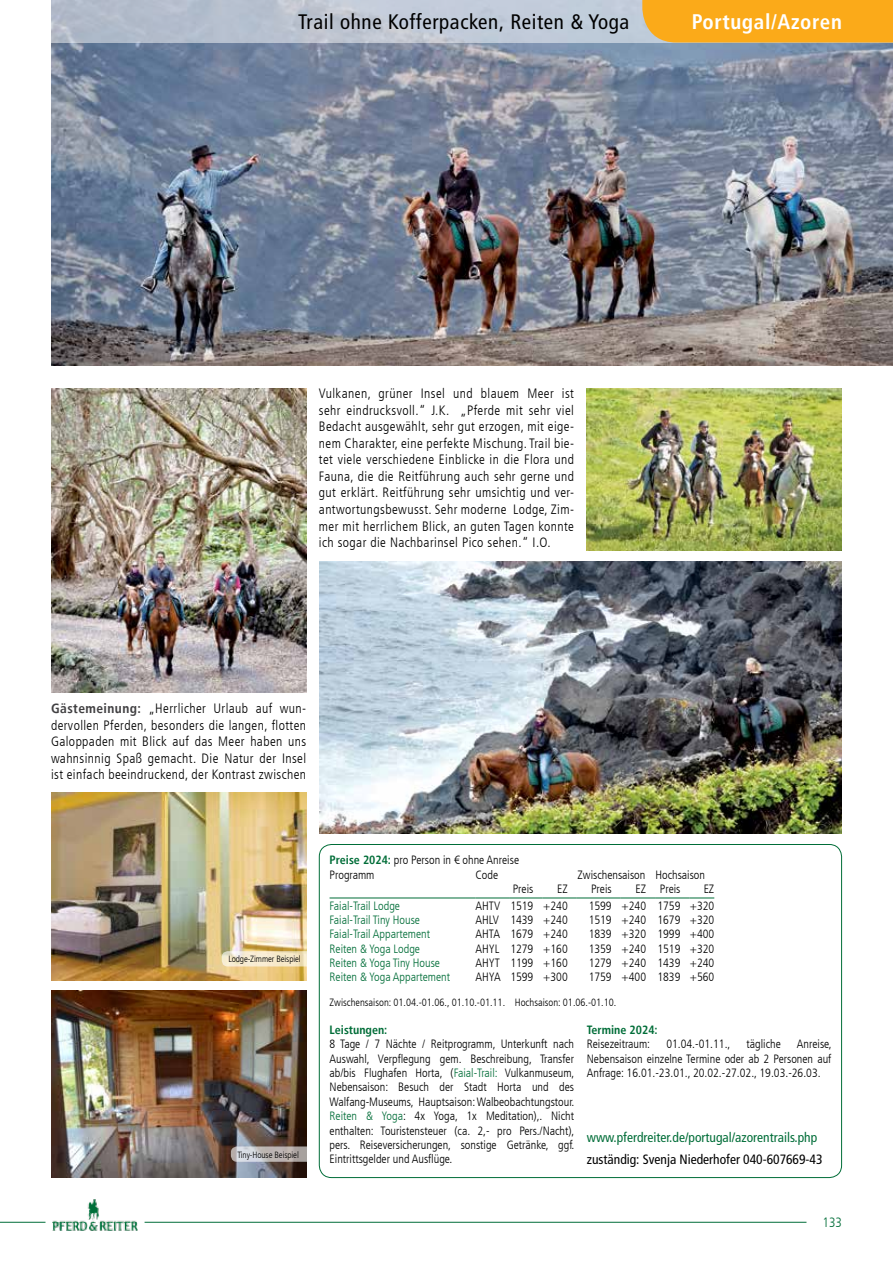
<style>
.page{position:relative;width:893px;height:1263px;background:#fff}
.page>*{position:absolute;margin:0;border:0;box-sizing:border-box;transform-origin:0 0}
.t1{font:condensed 21px "Frutiger LT";letter-spacing:.03em;color:#000}
.t2{font:700 condensed 21px "Frutiger LT";letter-spacing:.03em;color:#fff}
.t3{font:300 condensed 13.5px/16.6px "Frutiger LT";letter-spacing:.03em;color:#000;text-align:justify}
.t4{font:condensed 13.5px "Frutiger LT";color:#006d38}
.t5{font:condensed 13.5px "Frutiger LT";color:#000}
.t6{font:300 condensed 13.5px "Frutiger LT";color:#006d38}
.t7{font:300 condensed 12px/14.4px "Frutiger LT";color:#000;text-align:justify}
.t8{font:300 condensed 12px "Frutiger LT";color:#006d38}
.t9{font:700 condensed 12px "Frutiger LT";color:#006d38}
.t10{font:300 condensed 10.5px "Frutiger LT";color:#000}
.t11{font:300 condensed 9px "Frutiger LT";letter-spacing:-.01em;color:#000}
.s1{font-weight:700;color:#414042}
.s2{font-weight:700;color:#006d38}
.s3{color:#006d38}
</style>
<div class="page">
<hr style="left:330px;top:898px;width:146px;height:1px;background:#006d38">
<hr style="left:476px;top:898px;width:34px;height:1px;background:#006d38">
<hr style="left:510px;top:898px;width:32px;height:1px;background:#006d38">
<hr style="left:542px;top:898px;width:35px;height:1px;background:#006d38">
<hr style="left:577px;top:898px;width:44px;height:1px;background:#006d38">
<hr style="left:621px;top:898px;width:34px;height:1px;background:#006d38">
<hr style="left:655px;top:898px;width:34px;height:1px;background:#006d38">
<svg style="left:689px;top:898px;width:25px;height:1px"></svg>
<img style="left:51px;top:43px;width:842px;height:323px">
<img style="left:587px;top:388px;width:255px;height:163px">
<img style="left:51px;top:991px;width:255px;height:187px">
<img style="left:320px;top:561px;width:522px;height:272px">
<img style="left:51px;top:792px;width:255px;height:188px">
<img style="left:51px;top:388px;width:255px;height:304px">
<svg style="left:222px;top:951px;width:91px;height:15px"></svg>
<svg style="left:231px;top:1146px;width:82px;height:16px"></svg>
<svg style="left:51px;top:0;width:591px;height:43px;background:#bbc4d2"></svg>
<hr style="left:0;top:1222px;width:45px;height:1px;background:#006d38">
<hr style="left:145px;top:1222px;width:661px;height:1px;background:#006d38">
<img style="left:53px;top:1199px;width:85px;height:32px">
<div style="left:642px;top:0;width:251px;height:43px;background:#fbaa19"></div>
<h1 class="t1" style="left:298px;top:9px;width:333px">Trail ohne Kofferpacken, Reiten &amp; Yoga</h1>
<h1 class="t2" style="left:692px;top:9px;width:152px">Portugal/Azoren</h1>
<p class="t3" style="left:319px;top:385px;width:257px">Vulkanen, grüner Insel und blauem Meer ist sehr eindrucksvoll.“ J.K. „Pferde mit sehr viel Bedacht ausgewählt, sehr gut erzogen, mit eige&shy;nem Charakter, eine perfekte Mischung. Trail bie&shy;tet viele verschiedene Einblicke in die Flora und Fauna, die die Reitführung auch sehr gerne und gut erklärt. Reitführung sehr umsichtig und ver&shy;antwortungsbewusst. Sehr moderne Lodge, Zim&shy;mer mit herrlichem Blick, an guten Tagen konnte ich sogar die Nachbarinsel Pico sehen.“ I.O.</p>
<p class="t3" style="left:51px;top:700px;width:257px"><span class="s1">Gästemeinung:</span> „Herrlicher Urlaub auf wun&shy;dervollen Pferden, besonders die langen, flotten Galoppaden mit Blick auf das Meer haben uns wahnsinnig Spaß gemacht. Die Natur der Insel ist einfach beeindruckend, der Kontrast zwischen</p>
<p class="t11" style="left:228px;top:954px;width:74px">Lodge-Zimmer Beispiel</p>
<p class="t11" style="left:237px;top:1149px;width:63px">Tiny-House Beispiel</p>
<p class="t7" style="left:330px;top:852px;width:191px"><span class="s2">Preise 2024:</span> pro Person in € ohne Anreise</p>
<p class="t7" style="left:330px;top:868px;width:46px">Programm</p>
<p class="t7" style="left:476px;top:868px;width:24px">Code</p>
<p class="t7" style="left:578px;top:868px;width:129px">Zwischensaison Hochsaison</p>
<p class="t7" style="left:513px;top:882px;width:22px">Preis</p>
<p class="t7" style="left:557px;top:882px;width:12px">EZ</p>
<p class="t7" style="left:591px;top:882px;width:22px">Preis</p>
<p class="t7" style="left:635px;top:882px;width:47px">EZ Preis</p>
<p class="t7" style="left:704px;top:882px;width:12px">EZ</p>
<p class="t8" style="left:330px;top:899px;width:72px">Faial-Trail Lodge</p>
<p class="t7" style="left:476px;top:898px;width:94px">AHTV 1519 +240</p>
<p class="t7" style="left:589px;top:898px;width:127px">1599 +240 1759 +320</p>
<p class="t8" style="left:330px;top:913px;width:92px">Faial-Trail Tiny House</p>
<p class="t7" style="left:476px;top:913px;width:94px">AHLV 1439 +240</p>
<p class="t7" style="left:589px;top:913px;width:127px">1519 +240 1679 +320</p>
<p class="t8" style="left:330px;top:927px;width:102px">Faial-Trail Appartement</p>
<p class="t7" style="left:476px;top:927px;width:94px">AHTA 1679 +240</p>
<p class="t7" style="left:589px;top:927px;width:127px">1839 +320 1999 +400</p>
<p class="t8" style="left:330px;top:942px;width:92px">Reiten &amp; Yoga Lodge</p>
<p class="t7" style="left:476px;top:941px;width:94px">AHYL 1279 +160</p>
<p class="t7" style="left:589px;top:941px;width:127px">1359 +240 1519 +320</p>
<p class="t8" style="left:330px;top:956px;width:112px">Reiten &amp; Yoga Tiny House</p>
<p class="t7" style="left:476px;top:956px;width:94px">AHYT 1199 +160</p>
<p class="t7" style="left:589px;top:956px;width:127px">1279 +240 1439 +240</p>
<p class="t8" style="left:330px;top:970px;width:122px">Reiten &amp; Yoga Appartement</p>
<p class="t7" style="left:476px;top:970px;width:94px">AHYA 1599 +300</p>
<p class="t7" style="left:589px;top:970px;width:127px">1759 +400 1839 +560</p>
<p class="t10" style="left:330px;top:996px;width:288px">Zwischensaison: 01.04.-01.06., 01.10.-01.11. Hochsaison: 01.06.-01.10.</p>
<p class="t9" style="left:330px;top:1022px;width:59px">Leistungen:</p>
<p class="t7" style="left:330px;top:1037px;width:246px">8 Tage / 7 Nächte / Reitprogramm, Unterkunft nach Auswahl, Verpflegung gem. Beschreibung, Transfer ab/bis Flughafen Horta, (<span class="s3">Faial-Trail:</span> Vulkanmuseum, Nebensaison: Besuch der Stadt Horta und des Walfang-Museums, Hauptsaison: Walbeobachtungstour.<br><span class="s3">Reiten &amp; Yoga</span>: 4x Yoga, 1x Meditation),. Nicht enthalten: Touristensteuer (ca. 2,- pro Pers./Nacht), pers. Reiseversicherungen, sonstige Getränke, ggf.<br>Eintrittsgelder und Ausflüge.</p>
<p class="t9" style="left:587px;top:1022px;width:72px">Termine 2024:</p>
<p class="t7" style="left:587px;top:1037px;width:65px">Reisezeitraum:</p>
<p class="t7" style="left:666px;top:1037px;width:66px">01.04.-01.11.,</p>
<p class="t7" style="left:747px;top:1037px;width:36px">tägliche</p>
<p class="t7" style="left:587px;top:1037px;width:246px;text-indent:210px">Anreise, Nebensaison einzelne Termine oder ab 2 Personen auf Anfrage: 16.01.-23.01., 20.02.-27.02., 19.03.-26.03.</p>
<p class="t4" style="left:587px;top:1130px;width:232px">www.pferdreiter.de/portugal/azorentrails.php</p>
<p class="t5" style="left:587px;top:1151px;width:237px">zuständig: Svenja Niederhofer 040-607669-43</p>
<p class="t6" style="left:822px;top:1214px;width:21px">133</p>
</div>
